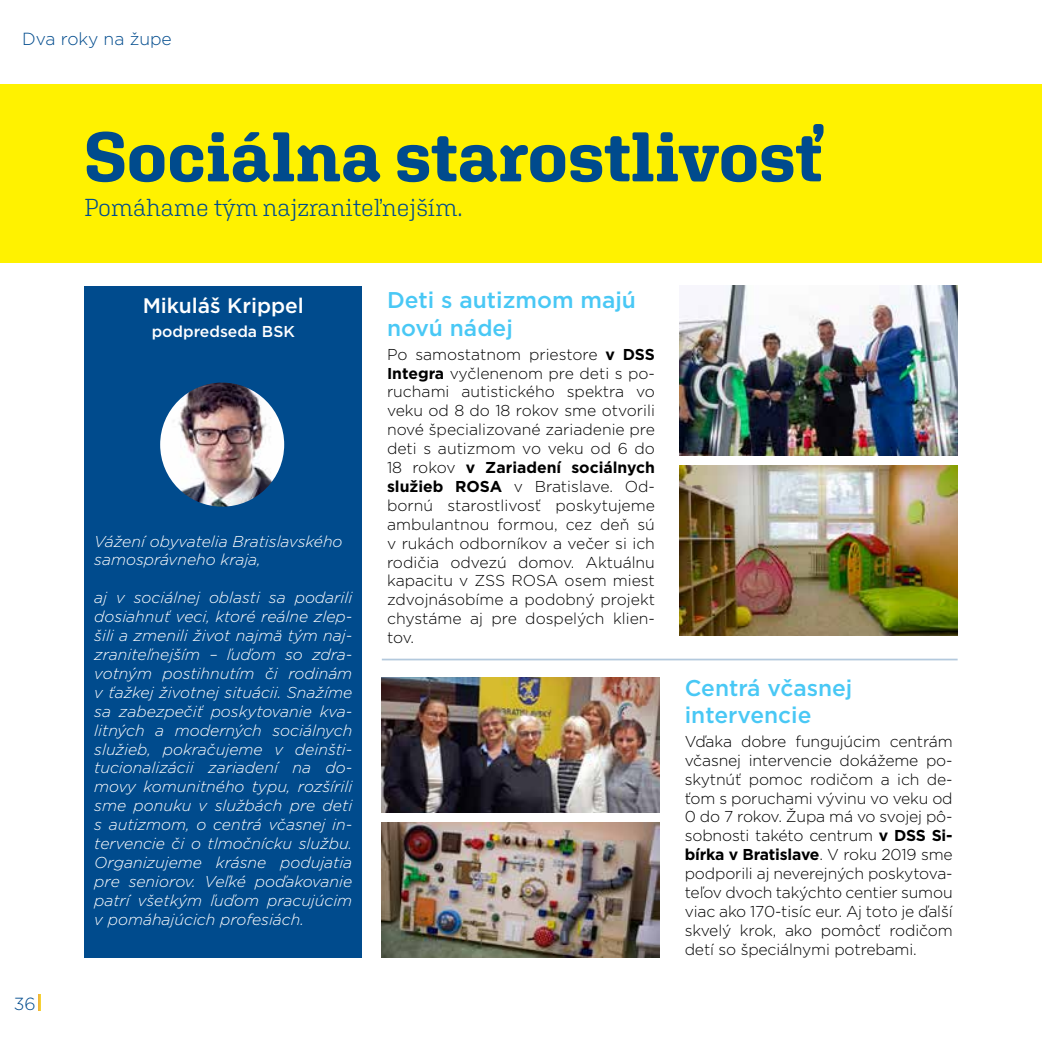
<style>
.page{position:relative;width:1042px;height:1042px;background:#fff}
.page>*{position:absolute;margin:0;border:0;box-sizing:border-box;transform-origin:0 0}
.t1{font:700 70px "Aglet Slab";color:#004b8d}
.t2{font:300 24.5px "Aglet Slab";color:#004b8d}
.t3{font:500 22.75px/27.3px "Gotham";color:#49c8f5}
.t4{font:500 21px "Gotham";color:#fff}
.t5{font:300 17.5px "Gotham";color:#004b8d}
.t6{font:300 15.75px/18.9px "Gotham";letter-spacing:-.01em;color:#000;text-align:justify}
.t7{font:italic 300 15.75px/18.9px "Gotham";color:#fff}
.t8{font:500 15.75px "Gotham";color:#fff}
.s1{font-weight:700}
</style>
<div class="page">
<svg style="left:38px;top:995px;width:3px;height:16px"></svg>
<img style="left:680px;top:285px;width:277px;height:171px">
<div style="left:84px;top:286px;width:278px;height:671px;background:#004b8d"></div>
<div style="left:0;top:84px;width:1042px;height:179px;background:#fff200"></div>
<img style="left:160px;top:383px;width:124px;height:124px;border-radius:62px">
<img style="left:680px;top:465px;width:277px;height:171px">
<img style="left:382px;top:677px;width:278px;height:136px">
<img style="left:382px;top:822px;width:278px;height:135px">
<hr style="left:382px;top:658px;width:575px;height:2px;background:#b3c9dd">
<p class="t5" style="left:22px;top:28px;width:151px">Dva roky na župe</p>
<h1 class="t1" style="left:84px;top:115px;width:741px">Sociálna starostlivosť</h1>
<h2 class="t2" style="left:84px;top:193px;width:380px">Pomáhame tým najzraniteľnejším.</h2>
<p class="t5" style="left:14px;top:992px;width:23px">36</p>
<h3 class="t4" style="left:143px;top:292px;width:163px">Mikuláš Krippel</h3>
<p class="t8" style="left:152px;top:321px;width:145px">podpredseda BSK</p>
<p class="t7" style="left:94px;top:531px;width:250px">Vážení obyvatelia Bratislavského samosprávneho kraja,</p>
<p class="t7" style="left:94px;top:588px;width:259px;text-align:justify">aj v sociálnej oblasti sa podarili dosiahnuť veci, ktoré reálne zlep&shy;šili a zmenili život najmä tým naj&shy;zraniteľnejším – ľuďom so zdra&shy;votným postihnutím či rodinám v ťažkej životnej situácii. Snažíme sa zabezpečiť poskytovanie kva&shy;litných a moderných sociálnych služieb, pokračujeme v deinšti&shy;tucionalizácii zariadení na do&shy;movy komunitného typu, rozšírili sme ponuku v službách pre deti s autizmom, o centrá včasnej in&shy;tervencie či o tlmočnícku službu.<br>Organizujeme krásne podujatia pre seniorov. Veľké poďakovanie patrí všetkým ľuďom pracujúcim v pomáhajúcich profesiách.</p>
<h3 class="t3" style="left:387px;top:286px;width:250px">Deti s autizmom majú novú nádej</h3>
<p class="t6" style="left:387px;top:344px;width:269px">Po samostatnom priestore <span class="s1">v DSS Integra</span> vyčlenenom pre deti s po&shy;ruchami autistického spektra vo veku od 8 do 18 rokov sme otvorili nové špecializované zariadenie pre deti s autizmom vo veku od 6 do 18 rokov <span class="s1">v Zariadení sociálnych služieb ROSA</span> v Bratislave. Od&shy;bornú starostlivosť poskytujeme ambulantnou formou, cez deň sú v rukách odborníkov a večer si ich rodičia odvezú domov. Aktuálnu kapacitu v ZSS ROSA osem miest zdvojnásobíme a podobný projekt chystáme aj pre dospelých klien&shy;tov.</p>
<h3 class="t3" style="left:685px;top:673px;width:169px">Centrá včasnej intervencie</h3>
<p class="t6" style="left:685px;top:731px;width:269px">Vďaka dobre fungujúcim centrám včasnej intervencie dokážeme po&shy;skytnúť pomoc rodičom a ich de&shy;ťom s poruchami vývinu vo veku od 0 do 7 rokov. Župa má vo svojej pô&shy;sobnosti takéto centrum <span class="s1">v DSS Si&shy;bírka v Bratislave</span>. V roku 2019 sme podporili aj neverejných poskytova&shy;teľov dvoch takýchto centier sumou viac ako 170-tisíc eur. Aj toto je ďalší skvelý krok, ako pomôcť rodičom detí so špeciálnymi potrebami.</p>
</div>
